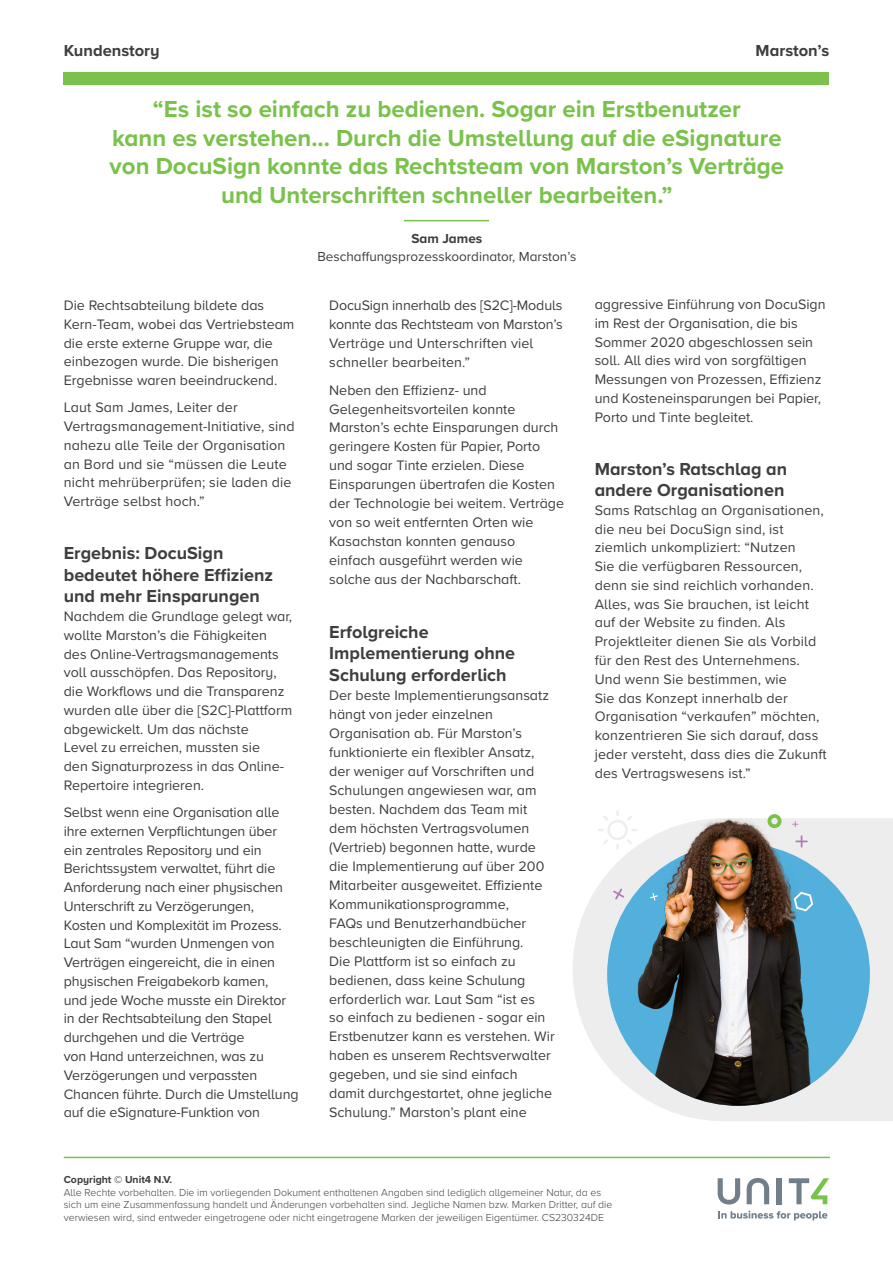
<style>
.page{position:relative;width:893px;height:1263px;background:#fff}
.page>*{position:absolute;margin:0;border:0;box-sizing:border-box;transform-origin:0 0}
.Highlight{font:700 24px/28.8px "Proxima Nova A";color:#7ac24b;text-align:center}
.Subtitle_2{font:700 18px/21.6px "Proxima Nova A";color:#3e3e3f}
.t1{font:700 16.5px "Proxima Nova A";color:#3e3e3f}
.Body_copy{font:14.25px/18.8px "Proxima Nova A";color:#3e3e3f}
.t2{font:13.5px/18px "Proxima Nova A";color:#3e3e3f;text-align:center}
.t3{font:300 10.5px/12.6px "Proxima Nova A";color:#3e3e3f}
.t4{font:700 10.5px "Proxima Nova A";color:#3e3e3f}
.s1{font-weight:700}
</style>
<div class="page">
<div style="left:64px;top:72px;width:765px;height:13px;background:#7ac24b"></div>
<hr style="left:64px;top:1157px;width:766px;height:1px;background:#7ac24b">
<svg style="left:718px;top:1211px;width:109px;height:9px"></svg>
<svg style="left:718px;top:1178px;width:22px;height:26px"></svg>
<svg style="left:747px;top:1178px;width:22px;height:26px"></svg>
<div style="left:777px;top:1178px;width:5px;height:26px;background:#727f8a"></div>
<svg style="left:789px;top:1178px;width:40px;height:26px"></svg>
<svg style="left:573px;top:818px;width:320px;height:303px;fill:#ededee"></svg>
<img style="left:607px;top:843px;width:263px;height:263px;border-radius:131px">
<img style="left:651px;top:814px;width:153px;height:165px">
<div style="left:767px;top:814px;width:14px;height:14px;border:4px solid #7ac24b;border-radius:50%"></div>
<svg style="left:795px;top:835px;width:13px;height:12px"></svg>
<svg style="left:613px;top:888px;width:11px;height:12px"></svg>
<svg style="left:650px;top:893px;width:8px;height:8px"></svg>
<svg style="left:792px;top:821px;width:6px;height:6px"></svg>
<svg style="left:598px;top:810px;width:39px;height:40px"></svg>
<svg style="left:794px;top:892px;width:19px;height:19px"></svg>
<hr style="left:404px;top:220px;width:85px;height:1px;background:#7ac24b">
<p class="t1" style="left:64px;top:38px;width:98px">Kundenstory</p>
<p class="t1" style="left:756px;top:38px;width:75px">Marston’s</p>
<p class="Highlight" style="left:110px;top:94px;width:676px">“Es ist so einfach zu bedienen. Sogar ein Erstbenutzer<br>kann es verstehen... Durch die Umstellung auf die eSignature von DocuSign konnte das Rechtsteam von Marston’s Verträge und Unterschriften schneller bearbeiten.”</p>
<p class="t2" style="left:317px;top:229px;width:260px"><span class="s1">Sam James<br></span>Beschaffungsprozesskoordinator, Marston’s</p>
<p class="Body_copy" style="left:595px;top:294px;width:232px">aggressive Einführung von DocuSign im Rest der Organisation, die bis Sommer 2020 abgeschlossen sein soll. All dies wird von sorgfältigen Messungen von Prozessen, Effizienz und Kosteneinsparungen bei Papier, Porto und Tinte begleitet.</p>
<p class="Subtitle_2" style="left:595px;top:457px;width:194px">Marston’s Ratschlag an andere Organisationen</p>
<p class="Body_copy" style="left:595px;top:500px;width:234px">Sams Ratschlag an Organisationen, die neu bei DocuSign sind, ist ziemlich unkompliziert: “Nutzen<br>Sie die verfügbaren Ressourcen, denn sie sind reichlich vorhanden.<br>Alles, was Sie brauchen, ist leicht auf der Website zu finden. Als<br>Projektleiter dienen Sie als Vorbild für den Rest des Unternehmens.<br>Und wenn Sie bestimmen, wie<br>Sie das Konzept innerhalb der<br>Organisation “verkaufen” möchten, konzentrieren Sie sich darauf, dass jeder versteht, dass dies die Zukunft des Vertragswesens ist.”</p>
<p class="Body_copy" style="left:329px;top:295px;width:235px">DocuSign innerhalb des [S2C]-Moduls konnte das Rechtsteam von Marston’s Verträge und Unterschriften viel schneller bearbeiten.”</p>
<p class="Body_copy" style="left:329px;top:380px;width:236px">Neben den Effizienz- und<br>Gelegenheitsvorteilen konnte<br>Marston’s echte Einsparungen durch geringere Kosten für Papier, Porto und sogar Tinte erzielen. Diese<br>Einsparungen übertrafen die Kosten der Technologie bei weitem. Verträge von so weit entfernten Orten wie<br>Kasachstan konnten genauso einfach ausgeführt werden wie solche aus der Nachbarschaft.</p>
<p class="Body_copy" style="left:64px;top:295px;width:232px">Die Rechtsabteilung bildete das Kern-Team, wobei das Vertriebsteam die erste externe Gruppe war, die einbezogen wurde. Die bisherigen Ergebnisse waren beeindruckend.</p>
<p class="Body_copy" style="left:64px;top:398px;width:232px">Laut Sam James, Leiter der<br>Vertragsmanagement-Initiative, sind nahezu alle Teile der Organisation an Bord und sie “müssen die Leute nicht mehrüberprüfen; sie laden die<br>Verträge selbst hoch.”</p>
<p class="Subtitle_2" style="left:64px;top:542px;width:211px">Ergebnis: DocuSign bedeutet höhere Effizienz und mehr Einsparungen</p>
<p class="Body_copy" style="left:64px;top:606px;width:230px">Nachdem die Grundlage gelegt war, wollte Marston’s die Fähigkeiten des Online-Vertragsmanagements voll ausschöpfen. Das Repository, die Workflows und die Transparenz wurden alle über die [S2C]-Plattform abgewickelt. Um das nächste<br>Level zu erreichen, mussten sie<br>den Signaturprozess in das Online-Repertoire integrieren.</p>
<p class="Body_copy" style="left:64px;top:802px;width:236px">Selbst wenn eine Organisation alle ihre externen Verpflichtungen über ein zentrales Repository und ein Berichtssystem verwaltet, führt die Anforderung nach einer physischen Unterschrift zu Verzögerungen, Kosten und Komplexität im Prozess.<br>Laut Sam “wurden Unmengen von Verträgen eingereicht, die in einen physischen Freigabekorb kamen,<br>und jede Woche musste ein Direktor in der Rechtsabteilung den Stapel durchgehen und die Verträge<br>von Hand unterzeichnen, was zu Verzögerungen und verpassten Chancen führte. Durch die Umstellung auf die eSignature-Funktion von</p>
<p class="Subtitle_2" style="left:329px;top:620px;width:188px">Erfolgreiche<br>Implementierung ohne<br>Schulung erforderlich</p>
<p class="Body_copy" style="left:329px;top:685px;width:227px">Der beste Implementierungsansatz hängt von jeder einzelnen<br>Organisation ab. Für Marston’s funktionierte ein flexibler Ansatz, der weniger auf Vorschriften und<br>Schulungen angewiesen war, am besten. Nachdem das Team mit dem höchsten Vertragsvolumen (Vertrieb) begonnen hatte, wurde die Implementierung auf über 200<br>Mitarbeiter ausgeweitet. Effiziente<br>Kommunikationsprogramme,<br>FAQs und Benutzerhandbücher beschleunigten die Einführung.<br>Die Plattform ist so einfach zu bedienen, dass keine Schulung erforderlich war. Laut Sam “ist es<br>so einfach zu bedienen - sogar ein<br>Erstbenutzer kann es verstehen. Wir haben es unserem Rechtsverwalter gegeben, und sie sind einfach damit durchgestartet, ohne jegliche<br>Schulung.” Marston’s plant eine</p>
<p class="t4" style="left:64px;top:1171px;width:110px">Copyright © Unit4 N.V.</p>
<p class="t3" style="left:64px;top:1185px;width:550px">Alle Rechte vorbehalten. Die im vorliegenden Dokument enthaltenen Angaben sind lediglich allgemeiner Natur, da es sich um eine Zusammenfassung handelt und Änderungen vorbehalten sind. Jegliche Namen bzw. Marken Dritter, auf die verwiesen wird, sind entweder eingetragene oder nicht eingetragene Marken der jeweiligen Eigentümer. CS230324DE</p>
</div>
